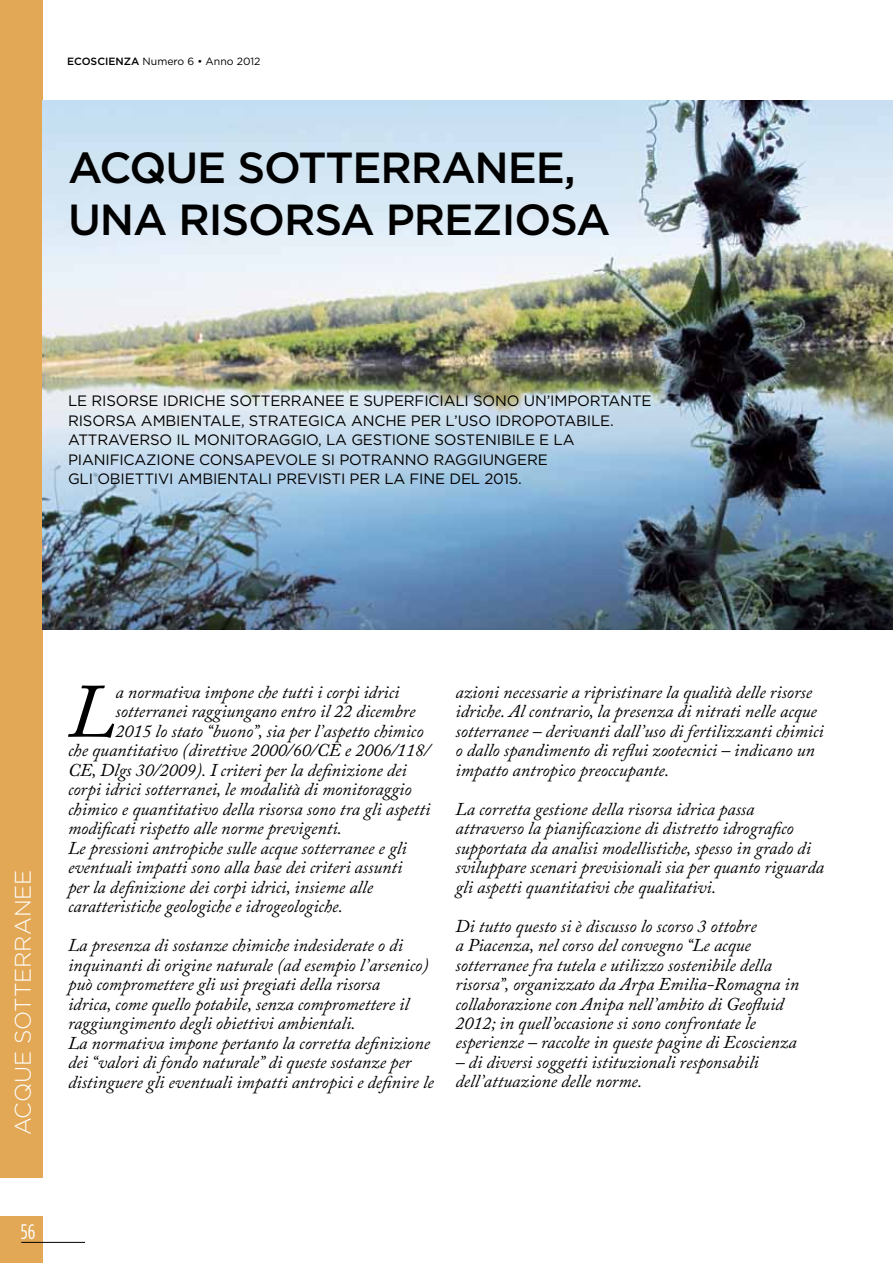
<style>
.page{position:relative;width:893px;height:1263px;background:#fff}
.page>*{position:absolute;margin:0;border:0;box-sizing:border-box;transform-origin:0 0}
.t1{font:italic 75.9px "Adobe Caslon Pro";color:#000}
.t2{font:500 43.5px/52.5px "Gotham";color:#000}
.t3{font:300 22.5px "Gotham";color:#fff}
.t4{font:21px "Gotham Condensed";color:#fff}
.t5{font:italic 18px/19.5px "Adobe Caslon Pro";color:#000}
.t6{font:15px "Gotham";letter-spacing:.13em;color:#000}
.t7{font:10.5px "Gotham";color:#000}
.s1{font-weight:500}
</style>
<div class="page">
<div style="left:0;top:1216px;width:43px;height:47px;background:#e2a856"></div>
<hr style="left:21px;top:1242px;width:64px;height:1px;background:#000">
<div style="left:0;top:0;width:43px;height:1178px;background:#e2a856"></div>
<img style="left:43px;top:101px;width:850px;height:528px">
<p class="t7" style="left:67px;top:55px;width:195px"><span class="s1">ECOSCIENZA</span> NUMERO 6 • ANNO 2012</p>
<h2 class="t2" style="left:68px;top:140px;width:544px">ACQU E SOTTERRANEE,<br>U NA RISORSA PREZIOSA</h2>
<p class="t6" style="left:68px;top:393px;width:71px">LERISORSE</p>
<p class="t6" style="left:163px;top:393px;width:9px">IDRIC</p>
<p class="t6" style="left:204px;top:393px;width:59px">HE SOTTERRANEE</p>
<p class="t6" style="left:349px;top:393px;width:45px">E SUPERFICIALI</p>
<p class="t6" style="left:473px;top:393px;width:128px">SONO UN’IMPORTANTE</p>
<p class="t6" style="left:68px;top:412px;width:48px">RISORSA</p>
<p class="t6" style="left:141px;top:412px;width:11px">AMBIENTALE</p>
<p class="t6" style="left:241px;top:412px;width:19px">, STRATEGICA</p>
<p class="t6" style="left:351px;top:412px;width:13px">ANC</p>
<p class="t6" style="left:385px;top:412px;width:36px">HE PER</p>
<p class="t6" style="left:446px;top:412px;width:121px">L’USO IDROPOTABILE</p>
<p class="t6" style="left:610px;top:412px;width:5px">.</p>
<p class="t6" style="left:68px;top:432px;width:12px">ATTRAVERS</p>
<p class="t6" style="left:160px;top:432px;width:108px">O IL MONITORAGGI</p>
<p class="t6" style="left:306px;top:432px;width:55px">O, LA GESTI</p>
<p class="t6" style="left:396px;top:432px;width:71px">ONE SOSTENIBILE</p>
<p class="t6" style="left:539px;top:432px;width:25px">E LA</p>
<p class="t6" style="left:68px;top:451px;width:10px">PIANIFICAZI</p>
<p class="t6" style="left:161px;top:451px;width:74px">ONE CONSAPEV</p>
<p class="t6" style="left:285px;top:451px;width:88px">OLE SI POTRANN</p>
<p class="t6" style="left:416px;top:451px;width:28px">O RAGGI</p>
<p class="t6" style="left:483px;top:451px;width:23px">UNGERE</p>
<p class="t6" style="left:68px;top:471px;width:9px">GLI</p>
<p class="t6" style="left:97px;top:471px;width:22px">OBIETTIVI</p>
<p class="t6" style="left:178px;top:471px;width:11px">AMBIENTALI</p>
<p class="t6" style="left:276px;top:471px;width:10px">PREVISTI</p>
<p class="t6" style="left:350px;top:471px;width:11px">PER</p>
<p class="t6" style="left:384px;top:471px;width:35px">LA FINE</p>
<p class="t6" style="left:449px;top:471px;width:11px">DEL</p>
<p class="t6" style="left:484px;top:471px;width:39px">2015.</p>
<p class="t3" style="left:10px;top:1135px;width:267px;rotate:-90deg">acque sotterranee</p>
<h1 class="t1" style="left:68px;top:666px;width:49px">L</h1>
<p class="t5" style="left:115px;top:682px;width:285px">a normativa impone che tutti i corpi idrici</p>
<p class="t5" style="left:115px;top:701px;width:302px">sotterranei raggiungano entro il 22 dicembre</p>
<p class="t5" style="left:115px;top:721px;width:309px">2015 lo stato “buono”, sia per l’aspetto chimico</p>
<p class="t5" style="left:68px;top:740px;width:364px">che quantitativo (direttive 2000/60/CE e 2006/118/</p>
<p class="t5" style="left:68px;top:760px;width:340px">CE, Dlgs 30/2009). I criteri per la definizione dei</p>
<p class="t5" style="left:68px;top:779px;width:345px">corpi idrici sotterranei, le modalità di monitoraggio</p>
<p class="t5" style="left:68px;top:799px;width:364px">chimico e quantitativo della risorsa sono tra gli aspetti</p>
<p class="t5" style="left:68px;top:818px;width:276px">modificati rispetto alle norme previgenti.</p>
<p class="t5" style="left:68px;top:838px;width:340px">Le pressioni antropiche sulle acque sotterranee e gli</p>
<p class="t5" style="left:68px;top:857px;width:336px">eventuali impatti sono alla base dei criteri assunti</p>
<p class="t5" style="left:68px;top:877px;width:306px">per la definizione dei corpi idrici, insieme alle</p>
<p class="t5" style="left:68px;top:896px;width:276px">caratteristiche geologiche e idrogeologiche.</p>
<p class="t5" style="left:68px;top:935px;width:367px">La presenza di sostanze chimiche indesiderate o di inquinanti di origine naturale (ad esempio l’arsenico) può compromettere gli usi pregiati della risorsa<br>idrica, come quello potabile, senza compromettere il raggiungimento degli obiettivi ambientali.<br>La normativa impone pertanto la corretta definizione dei “valori di fondo naturale” di queste sostanze per distinguere gli eventuali impatti antropici e definire le</p>
<p class="t5" style="left:455px;top:681px;width:370px">azioni necessarie a ripristinare la qualità delle risorse idriche. Al contrario, la presenza di nitrati nelle acque sotterranee – derivanti dall’uso di fertilizzanti chimici o dallo spandimento di reflui zootecnici – indicano un impatto antropico preoccupante.</p>
<p class="t5" style="left:455px;top:798px;width:370px">La corretta gestione della risorsa idrica passa attraverso la pianificazione di distretto idrografico supportata da analisi modellistiche, spesso in grado di sviluppare scenari previsionali sia per quanto riguarda gli aspetti quantitativi che qualitativi.</p>
<p class="t5" style="left:455px;top:915px;width:345px">Di tutto questo si è discusso lo scorso 3 ottobre<br>a Piacenza, nel corso del convegno “Le acque sotterranee fra tutela e utilizzo sostenibile della risorsa”, organizzato da Arpa Emilia-Romagna in collaborazione con Anipa nell’ambito di Geofluid 2012; in quell’occasione si sono confrontate le esperienze – raccolte in queste pagine di Ecoscienza</p>
<p class="t5" style="left:455px;top:1052px;width:305px">– di diversi soggetti istituzionali responsabili dell’attuazione delle norme.</p>
<p class="t4" style="left:21px;top:1221px;width:16px">56</p>
</div>
